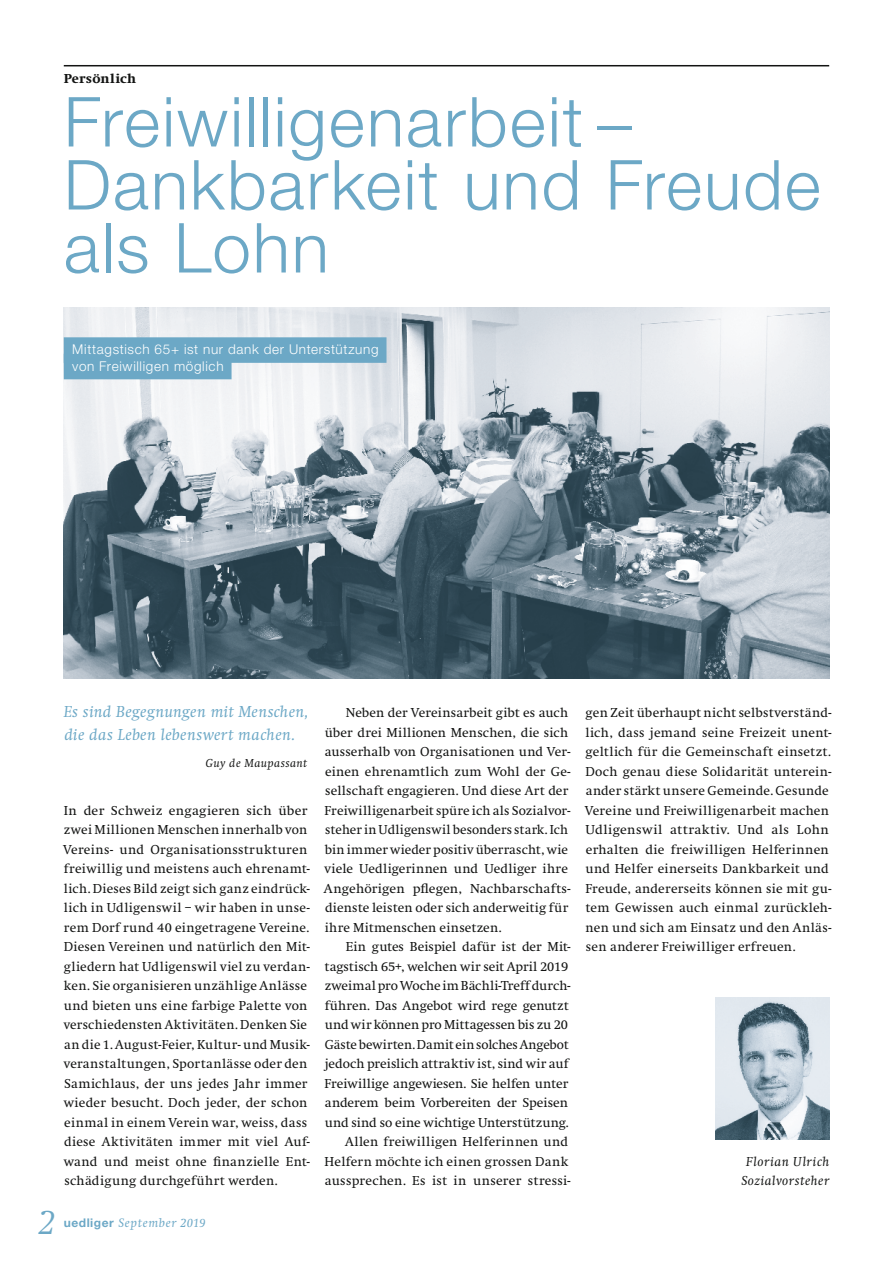
<style>
.page{position:relative;width:893px;height:1263px;background:#fff}
.page>*{position:absolute;margin:0;border:0;box-sizing:border-box;transform-origin:0 0}
.t1{font:300 69px/63px "Helvetica Neue";letter-spacing:.03em;color:#6ca8c6}
.t2{font:italic 300 36px "Swift";color:#6ca8c6}
.t3{font:italic 16.5px/22.5px "Swift";letter-spacing:.025em;color:#6ca8c6}
.t4{font:13.5px/19.5px "Swift";letter-spacing:.01em;color:#131413}
.t5{font:300 13.5px/16.5px "Helvetica Neue";letter-spacing:.05em;color:#fff}
.t6{font:italic 13.5px/19.5px "Swift";letter-spacing:.045em;color:#131413;text-align:center}
.t7{font:800 13.5px "Swift";letter-spacing:.02em;color:#131413}
.t8{font:italic 12.75px "Swift";letter-spacing:.05em;color:#6ca8c6}
.t9{font:italic 12px "Swift";letter-spacing:.035em;color:#131413}
.s1{font-family:"Helvetica Neue";font-weight:700;font-style:normal;font-size:12px}
</style>
<div class="page">
<hr style="left:64px;top:65px;width:765px;height:1px;background:#131413">
<img style="left:64px;top:308px;width:765px;height:370px">
<div style="left:64px;top:337px;width:322px;height:26px;background:#6ca8c6"></div>
<div style="left:64px;top:354px;width:168px;height:25px;background:#6ca8c6"></div>
<img style="left:716px;top:998px;width:113px;height:142px">
<p class="t7" style="left:64px;top:72px;width:74px">Persönlich</p>
<h1 class="t1" style="left:64px;top:89px;width:758px">Freiwilligenarbeit –<br>Dankbarkeit und Freude als Lohn</h1>
<p class="t5" style="left:72px;top:341px;width:308px">Mittagstisch 65+ ist nur dank der Unterstützung von Freiwilligen möglich</p>
<p class="t3" style="left:64px;top:701px;width:246px">Es sind Begegnungen mit Menschen, die das Leben lebenswert machen.</p>
<p class="t9" style="left:206px;top:756px;width:103px">Guy de Maupassant</p>
<p class="t4" style="left:63px;top:801px;width:248px">In der Schweiz engagieren sich über zwei Millionen Menschen innerhalb von Vereins- und Organisationsstrukturen freiwillig und meistens auch ehrenamt&shy;lich. Dieses Bild zeigt sich ganz eindrück&shy;lich in Udligenswil – wir haben in unse&shy;rem Dorf rund 40 eingetragene Vereine.<br>Diesen Vereinen und natürlich den Mit&shy;gliedern hat Udligenswil viel zu verdan&shy;ken. Sie organisieren unzählige Anlässe und bieten uns eine farbige Palette von verschiedensten Aktivitäten. Denken Sie an die 1. August-Feier, Kultur- und Musik&shy;veranstaltungen, Sportanlässe oder den Samichlaus, der uns jedes Jahr immer wieder besucht. Doch jeder, der schon einmal in einem Verein war, weiss, dass diese Aktivitäten immer mit viel Auf&shy;wand und meist ohne finanzielle Ent&shy;schädigung durchgeführt werden.</p>
<h2 class="t2" style="left:39px;top:1202px;width:18px">2</h2>
<p class="t8" style="left:64px;top:1216px;width:143px"><span class="s1">uedliger</span> September 2019</p>
<p class="t4" style="left:324px;top:703px;width:248px;text-indent:22px">Neben der Vereinsarbeit gibt es auch über drei Millionen Menschen, die sich ausserhalb von Organisationen und Ver&shy;einen ehrenamtlich zum Wohl der Ge&shy;sellschaft engagieren. Und diese Art der Freiwilligenarbeit spüre ich als Sozialvor&shy;steher in Udligenswil besonders stark. Ich bin immer wieder positiv überrascht, wie viele Uedligerinnen und Uedliger ihre Angehörigen pflegen, Nachbarschafts&shy;dienste leisten oder sich anderweitig für ihre Mitmenschen einsetzen.</p>
<p class="t4" style="left:325px;top:937px;width:248px;text-align:right">Ein gutes Beispiel dafür ist der Mit&shy;tagstisch 65+, welchen wir seit April 2019 zweimal pro Woche im Bächli-Treff durch&shy;führen. Das Angebot wird rege genutzt und wir können pro Mittagessen bis zu 20<br>Gäste bewirten. Damit ein solches Angebot jedoch preislich attraktiv ist, sind wir auf Freiwillige angewiesen. Sie helfen unter anderem beim Vorbereiten der Speisen und sind so eine wichtige Unterstützung.<br>Allen freiwilligen Helferinnen und Helfern möchte ich einen grossen Dank aussprechen. Es ist in unserer stressi-</p>
<p class="t4" style="left:585px;top:703px;width:248px">gen Zeit überhaupt nicht selbstverständ&shy;lich, dass jemand seine Freizeit unent&shy;geltlich für die Gemeinschaft einsetzt.<br>Doch genau diese Solidarität unterein&shy;ander stärkt unsere Gemeinde. Gesunde Vereine und Freiwilligenarbeit machen Udligenswil attraktiv. Und als Lohn erhalten die freiwilligen Helferinnen und Helfer einerseits Dankbarkeit und Freude, andererseits können sie mit gu&shy;tem Gewissen auch einmal zurückleh&shy;nen und sich am Einsatz und den Anläs&shy;sen anderer Freiwilliger erfreuen.</p>
<p class="t6" style="left:741px;top:1152px;width:89px">Florian Ulrich<br>Sozialvorsteher</p>
</div>
